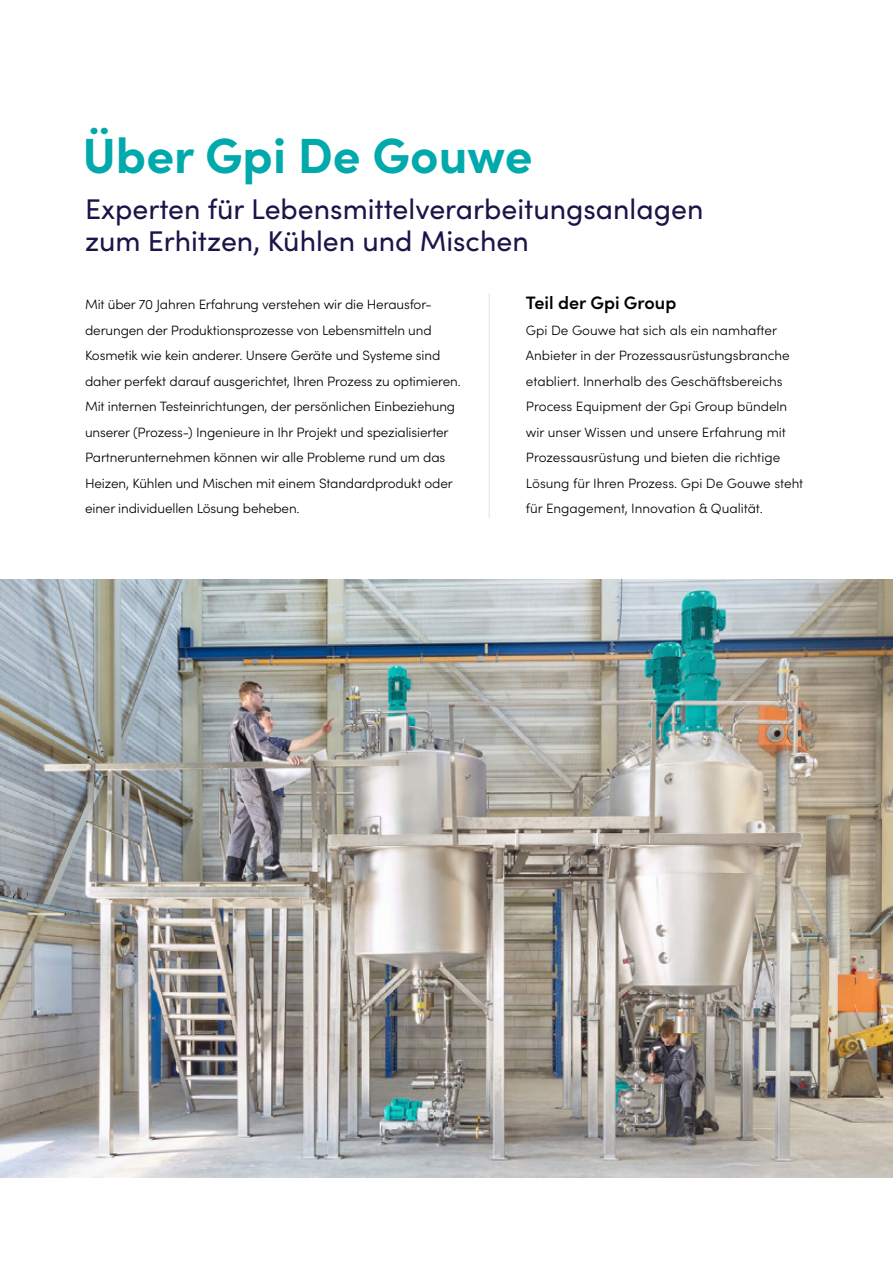
<style>
.page{position:relative;width:893px;height:1263px;background:#fff}
.page>*{position:absolute;margin:0;border:0;box-sizing:border-box;transform-origin:0 0}
.t1{font:700 49.5px "Sofia Pro";color:#00a9ab}
.t2{font:28.5px/31.5px "Sofia Pro";color:#1e1248}
.t3{font:600 18px "Sofia Pro";color:#000}
.t4{font:300 13.5px/25.5px "Sofia Pro";letter-spacing:-.01em;color:#000}
</style>
<div class="page">
<img style="left:0;top:580px;width:893px;height:598px">
<hr style="left:489px;top:293px;width:1px;height:226px;background:#e3e3e3">
<h1 class="t1" style="left:83px;top:118px;width:451px">Über Gpi De Gouwe</h1>
<h2 class="t2" style="left:85px;top:192px;width:620px">Experten für Lebensmittelverarbeitungsanlagen zum Erhitzen, Kühlen und Mischen</h2>
<p class="t4" style="left:85px;top:291px;width:377px">Mit über 70 Jahren Erfahrung verstehen wir die Herausfor&shy;derungen der Produktionsprozesse von Lebensmitteln und Kosmetik wie kein anderer. Unsere Geräte und Systeme sind daher perfekt darauf ausgerichtet, Ihren Prozess zu optimieren.<br>Mit internen Testeinrichtungen, der persönlichen Einbeziehung unserer (Prozess-) Ingenieure in Ihr Projekt und spezialisierter Partnerunternehmen können wir alle Probleme rund um das Heizen, Kühlen und Mischen mit einem Standardprodukt oder einer individuellen Lösung beheben.</p>
<h3 class="t3" style="left:526px;top:289px;width:152px">Teil der Gpi Group</h3>
<p class="t4" style="left:526px;top:316px;width:279px">Gpi De Gouwe hat sich als ein namhafter Anbieter in der Prozessausrüstungsbranche etabliert. Innerhalb des Geschäftsbereichs Process Equipment der Gpi Group bündeln wir unser Wissen und unsere Erfahrung mit Prozessausrüstung und bieten die richtige Lösung für Ihren Prozess. Gpi De Gouwe steht für Engagement, Innovation &amp; Qualität.</p>
</div>
